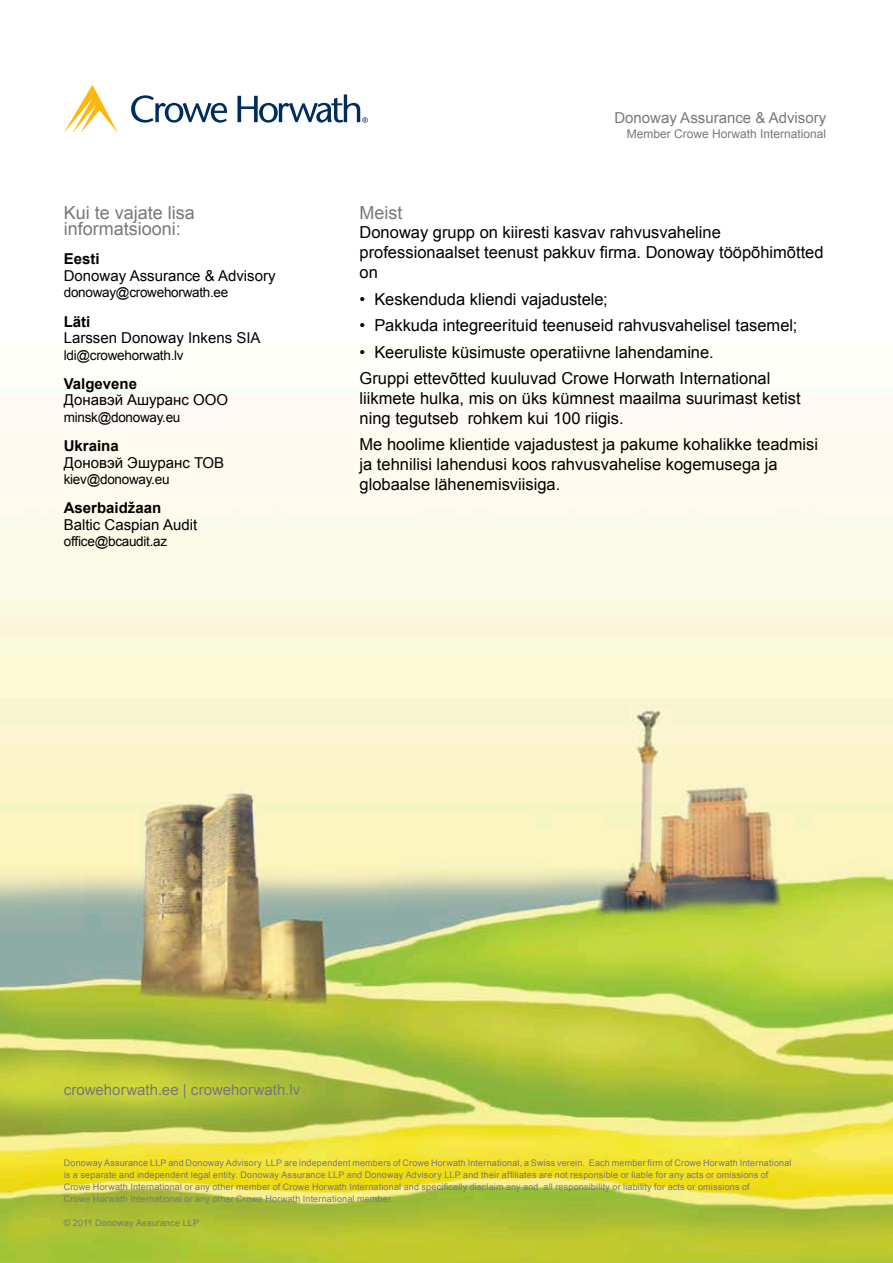
<style>
.page{position:relative;width:893px;height:1263px;background:#fff}
.page>*{position:absolute;margin:0;border:0;box-sizing:border-box;transform-origin:0 0}
.t1{font:18px/16.5px "Arial";color:#76787a}
.t2{font:16.5px/19.8px "Arial";color:#000}
.t3{font:15px "Arial";color:#000}
.t4{font:15px "Arial";color:#76787a}
.t5{font:700 15px "Arial";color:#000}
.t6{font:13.5px "Arial";letter-spacing:-.02em;color:#000}
.t7{font:12px "Arial";color:#76787a}
.t8{font:9px/12px "Arial";letter-spacing:.02em;color:#76787a}
</style>
<div class="page">
<img style="left:0;top:111px;width:893px;height:1152px">
<svg style="left:131px;top:95px;width:96px;height:28px"></svg>
<svg style="left:64px;top:85px;width:54px;height:48px"></svg>
<svg style="left:237px;top:94px;width:131px;height:29px"></svg>
<h1 class="t1" style="left:64px;top:204px;width:133px">Kui te vajate lisa informatsiooni:</h1>
<h3 class="t5" style="left:64px;top:249px;width:37px">Eesti</h3>
<h3 class="t3" style="left:64px;top:266px;width:213px">Donoway Assurance &amp; Advisory</h3>
<h3 class="t6" style="left:64px;top:284px;width:166px">donoway@crowehorwath.ee</h3>
<h3 class="t5" style="left:64px;top:311px;width:28px">Läti</h3>
<h3 class="t3" style="left:64px;top:328px;width:198px">Larssen Donoway Inkens SIA</h3>
<h3 class="t6" style="left:64px;top:346px;width:121px">ldi@crowehorwath.lv</h3>
<h3 class="t5" style="left:64px;top:374px;width:75px">Valgevene</h3>
<h3 class="t3" style="left:64px;top:390px;width:166px">Донавэй Ашуранс OOO</h3>
<h3 class="t6" style="left:64px;top:408px;width:118px">minsk@donoway.eu</h3>
<h3 class="t5" style="left:64px;top:436px;width:57px">Ukraina</h3>
<h3 class="t3" style="left:64px;top:453px;width:162px">Доновэй Эшуранс ТОВ</h3>
<h3 class="t6" style="left:64px;top:471px;width:107px">kiev@donoway.eu</h3>
<h3 class="t5" style="left:64px;top:498px;width:99px">Aserbaidžaan</h3>
<h3 class="t3" style="left:64px;top:515px;width:135px">Baltic Caspian Audit</h3>
<h3 class="t6" style="left:64px;top:533px;width:105px">office@bcaudit.az</h3>
<h3 class="t4" style="left:614px;top:108px;width:213px">Donoway Assurance &amp; Advisory</h3>
<h3 class="t7" style="left:627px;top:126px;width:201px">Member Crowe Horwath International</h3>
<h1 class="t1" style="left:360px;top:204px;width:45px">Meist</h1>
<h2 class="t2" style="left:360px;top:223px;width:466px">Donoway grupp on kiiresti kasvav rahvusvaheline professionaalset teenust pakkuv firma. Donoway tööpõhimõtted on</h2>
<h2 class="t2" style="left:360px;top:289px;width:250px">• Keskenduda kliendi vajadustele;</h2>
<h2 class="t2" style="left:360px;top:316px;width:439px">• Pakkuda integreerituid teenuseid rahvusvahelisel tasemel;</h2>
<h2 class="t2" style="left:360px;top:339px;width:412px;line-height:26.5px">• Keeruliste küsimuste operatiivne lahendamine.<br>Gruppi ettevõtted kuuluvad Crowe Horwath International</h2>
<h2 class="t2" style="left:360px;top:388px;width:443px">liikmete hulka, mis on üks kümnest maailma suurimast ketist ning tegutseb rohkem kui 100 riigis.</h2>
<h2 class="t2" style="left:360px;top:435px;width:460px">Me hoolime klientide vajadustest ja pakume kohalikke teadmisi ja tehnilisi lahendusi koos rahvusvahelise kogemusega ja globaalse lähenemisviisiga.</h2>
<h3 class="t4" style="left:64px;top:1080px;width:238px">crowehorwath.ee | сrowehorwath.lv</h3>
<p class="t8" style="left:64px;top:1156px;width:729px">Donoway Assurance LLP and Donoway Advisory LLP are independent members of Crowe Horwath International, a Swiss verein. Each member firm of Crowe Horwath International is a separate and independent legal entity. Donoway Assurance LLP and Donoway Advisory LLP and their affiliates are not responsible or liable for any acts or omissions of Crowe Horwath International or any other member of Crowe Horwath International and specifically disclaim any and all responsibility or liability for acts or omissions of<br>Crowe Horwath International or any other Crowe Horwath International member.</p>
<p class="t8" style="left:64px;top:1216px;width:137px">© 2011 Donoway Assurance LLP</p>
</div>
